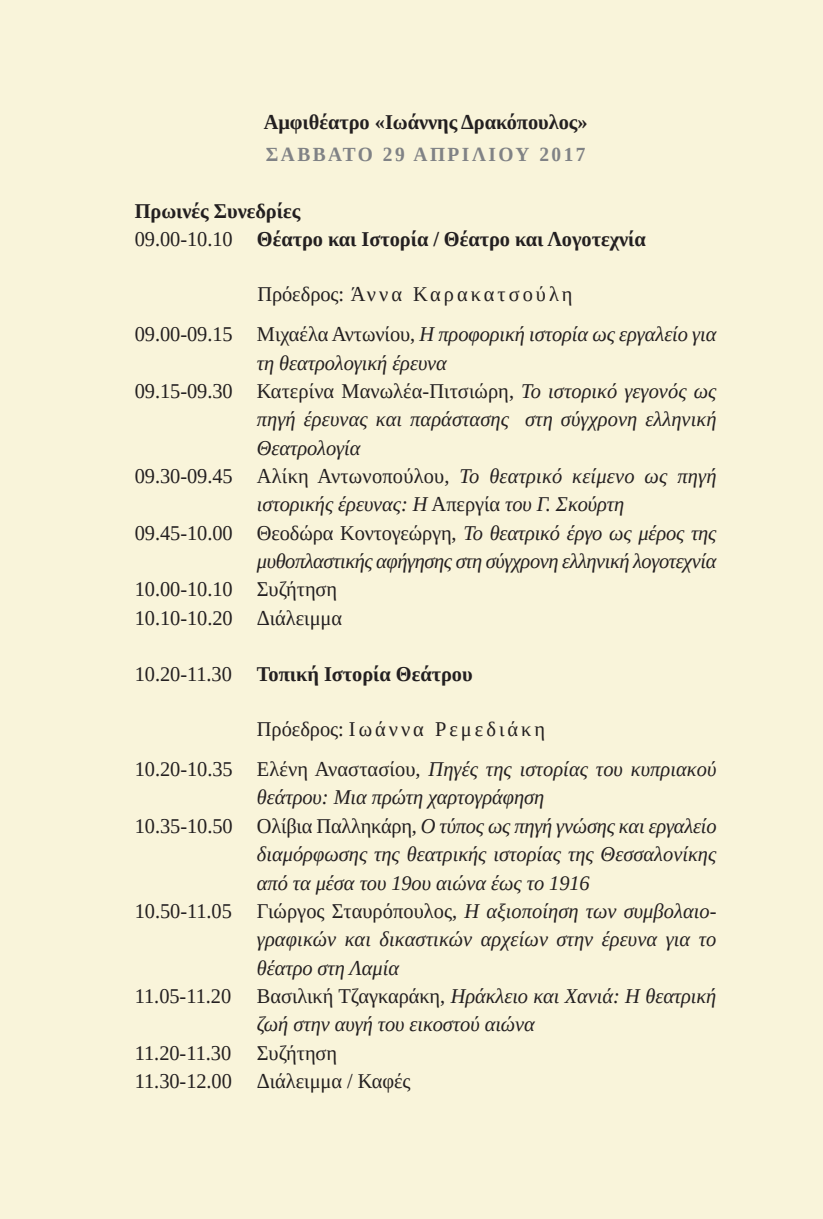
<style>
.page{position:relative;width:823px;height:1219px;background:#fff}
.page>*{position:absolute;margin:0;border:0;box-sizing:border-box;transform-origin:0 0}
.t1{font:italic 21px "Tinos";letter-spacing:-.005em;color:#231f20}
.t2{font:21px "Tinos";letter-spacing:-.005em;color:#231f20}
.t3{font:700 21px/28.4px "Tinos";letter-spacing:-.005em;color:#231f20}
.t4{font:21px/40.4px "Tinos";letter-spacing:.14em;color:#231f20}
.t5{font:21px/40.4px "Tinos";letter-spacing:.145em;color:#231f20}
.t6{font:700 20px "Tinos";letter-spacing:.125em;color:#808285}
.s1{font-weight:400}
.s2{font-style:italic}
.s3{font-style:normal}
</style>
<div class="page">
<div style="left:0;top:0;width:822px;height:1219px;background:#f9f4da"></div>
<p class="t3" style="left:263px;top:107px;width:325px">Αμφιθέατρο «Ιωάννης Δρακόπουλος»</p>
<p class="t6" style="left:265px;top:141px;width:25px">Σάββατ</p>
<p class="t6" style="left:358px;top:141px;width:229px">ο 29 Απριλίου 2017</p>
<p class="t3" style="left:135px;top:197px;width:512px">Πρωινές Συνεδρίες<br><span class="s1">09.00-10.10</span> Θέατρο και Ιστορία / Θέατρο και Λογοτεχνία</p>
<p class="t4" style="left:135px;top:274px;width:583px;text-indent:122px">Πρόεδρος: Άννα Καρακατσούλη<br>09.00-09.15 Μιχαέλα Αντωνίου, <span class="s2">Η προφορική ιστορία ως εργαλείο για</span></p>
<p class="t1" style="left:257px;top:349px;width:191px">τη θεατρολογική έρευνα</p>
<p class="t2" style="left:135px;top:377px;width:583px">09.15-09.30 Κατερίνα Μανωλέα-Πιτσιώρη, <span class="s2">Το ιστορικό γεγονός ως</span></p>
<p class="t1" style="left:257px;top:406px;width:461px">πηγή έρευνας και παράστασης στη σύγχρονη ελληνική</p>
<p class="t1" style="left:257px;top:434px;width:105px">Θεατρολογία</p>
<p class="t2" style="left:135px;top:462px;width:583px">09.30-09.45 Αλίκη Αντωνοπούλου, <span class="s2">Το θεατρικό κείμενο ως πηγή</span></p>
<p class="t1" style="left:257px;top:491px;width:368px">ιστορικής έρευνας: Η <span class="s3">Απεργία</span> του Γ. Σκούρτη</p>
<p class="t2" style="left:135px;top:519px;width:583px">09.45-10.00 Θεοδώρα Κοντογεώργη, <span class="s2">Το θεατρικό έργο ως μέρος της</span></p>
<p class="t1" style="left:257px;top:547px;width:461px">μυθοπλαστικής αφήγησης στη σύγχρονη ελληνική λογοτεχνία</p>
<p class="t2" style="left:135px;top:576px;width:204px">10.00-10.10 Συζήτηση</p>
<p class="t2" style="left:135px;top:604px;width:209px">10.10-10.20 Διάλειμμα</p>
<p class="t3" style="left:135px;top:660px;width:339px"><span class="s1">10.20-11.30</span> Τοπική Ιστορία Θεάτρου</p>
<p class="t5" style="left:135px;top:708px;width:583px;text-indent:122px">Πρόεδρος:Ιωάννα Ρεμεδιάκη<br>10.20-10.35 Ελένη Αναστασίου, <span class="s2">Πηγές της ιστορίας του κυπριακού</span></p>
<p class="t1" style="left:257px;top:784px;width:289px">θεάτρου: Μια πρώτη χαρτογράφηση</p>
<p class="t1" style="left:135px;top:812px;width:583px"><span class="s3">10.35-10.50 Ολίβια Παλληκάρη,</span> Ο τύπος ως πηγή γνώσης και εργαλείο</p>
<p class="t1" style="left:257px;top:841px;width:460px">διαμόρφωσης της θεατρικής ιστορίας της Θεσσαλονίκης</p>
<p class="t1" style="left:257px;top:869px;width:334px">από τα μέσα του 19ου αιώνα έως το 1916</p>
<p class="t2" style="left:135px;top:897px;width:581px">10.50-11.05 Γιώργος Σταυρόπουλος, <span class="s2">Η αξιοποίηση των συμβολαιο-</span></p>
<p class="t1" style="left:257px;top:926px;width:460px">γραφικών και δικαστικών αρχείων στην έρευνα για το</p>
<p class="t1" style="left:257px;top:954px;width:143px">θέατρο στη Λαμία</p>
<p class="t2" style="left:135px;top:982px;width:582px">11.05-11.20 Βασιλική Τζαγκαράκη, <span class="s2">Ηράκλειο και Χανιά: Η θεατρική</span></p>
<p class="t1" style="left:257px;top:1011px;width:279px">ζωή στην αυγή του εικοστού αιώνα</p>
<p class="t2" style="left:135px;top:1039px;width:204px">11.20-11.30 Συζήτηση</p>
<p class="t2" style="left:135px;top:1067px;width:277px">11.30-12.00 Διάλειμμα / Καφές</p>
</div>
